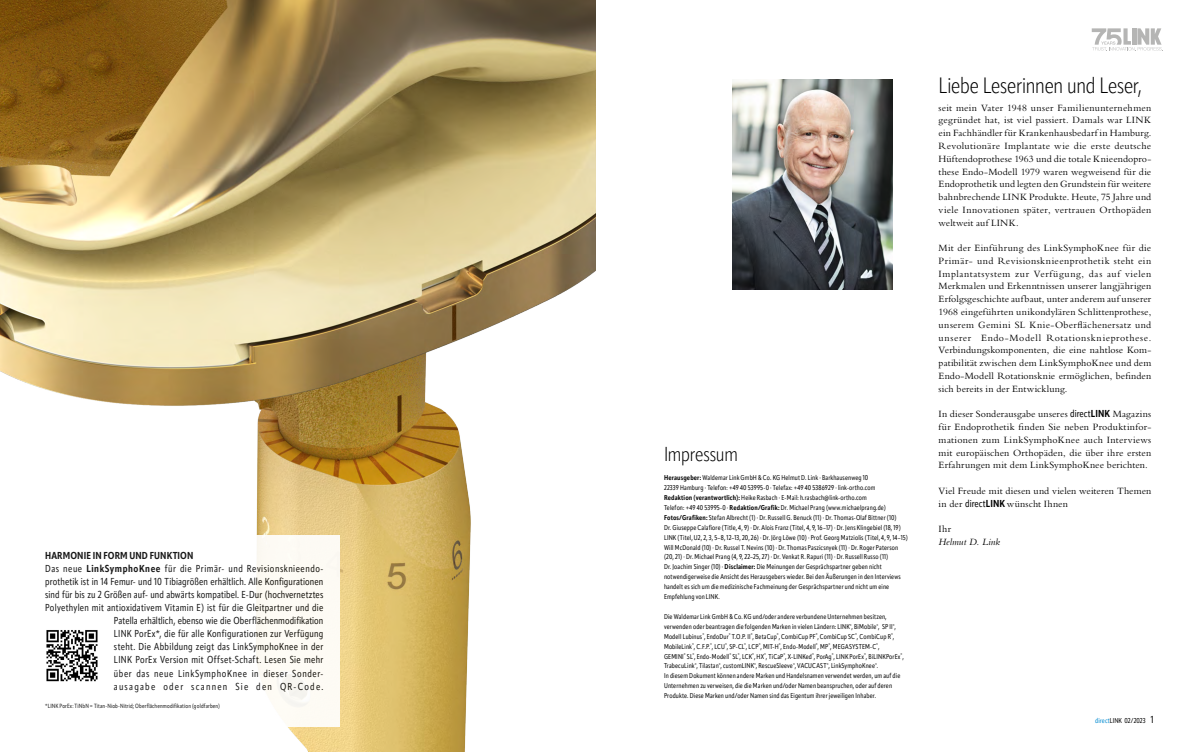
<style>
.page{position:relative;width:1191px;height:752px;background:#fff}
.page>*{position:absolute;margin:0;border:0;box-sizing:border-box;transform-origin:0 0}
.t1{font:300 22px "Apparat Cond";letter-spacing:-.01em;color:#000}
.t2{font:300 20px "Apparat Cond";letter-spacing:-.015em;color:#000}
.t3{font:10px/12.8px "Bembo MT Pro";letter-spacing:.01em;color:#000;text-align:justify}
.t4{font:10px "Apparat Cond";letter-spacing:.025em;color:#000}
.t5{font:10px "Apparat Cond";letter-spacing:.045em;color:#000}
.t6{font:10px "Apparat Cond";letter-spacing:.005em;color:#000}
.t7{font:10px "Apparat Cond";letter-spacing:.06em;color:#000}
.t8{font:10px "Apparat Cond";letter-spacing:.12em;color:#000}
.t9{font:700 10px "Apparat Cond";letter-spacing:.015em;color:#000}
.t10{font:italic 10px "Bembo MT Pro";letter-spacing:.005em;color:#000}
.t11{font:7px "Apparat Cond";letter-spacing:.01em;color:#000}
.t12{font:6.9px/9.9px "Apparat Cond";letter-spacing:.015em;color:#000}
.t13{font:6px "Apparat Cond";letter-spacing:.025em;color:#000}
.s1{font-weight:700}
.s2{font-family:"Apparat Cond"}
.s3{font-family:"Apparat Cond";font-weight:700}
.s4{color:#008bd2}
.s5{font-size:10px}
</style>
<div class="page">
<img style="left:732px;top:79px;width:160px;height:210px">
<svg style="left:1091px;top:28px;width:72px;height:23px"></svg>
<img style="left:0;top:0;width:595px;height:751px">
<div style="left:28px;top:534px;width:312px;height:191px;background:#fff"></div>
<img style="left:46px;top:630px;width:52px;height:52px">
<h3 class="t9" style="left:45px;top:549px;width:150px">HARMONIE IN FORM UND FUNKTION</h3>
<h3 class="t5" style="left:45px;top:562px;width:280px">Das neue <span class="s1">LinkSymphoKnee</span> für die Primär- und Revisionsknieendo-</h3>
<h3 class="t4" style="left:45px;top:575px;width:280px">prothetik ist in 14 Femur- und 10 Tibiagrößen erhältlich. Alle Konfigurationen</h3>
<h3 class="t4" style="left:45px;top:588px;width:280px">sind für bis zu 2 Größen auf- und abwärts kompatibel. E-Dur (hochvernetztes</h3>
<h3 class="t4" style="left:45px;top:601px;width:280px">Polyethylen mit antioxidativem Vitamin E) ist für die Gleitpartner und die</h3>
<h3 class="t6" style="left:114px;top:614px;width:211px">Patella erhältlich, ebenso wie die Oberflächenmodifikation</h3>
<h3 class="t4" style="left:114px;top:627px;width:211px">LINK PorEx*, die für alle Konfigurationen zur Verfügung</h3>
<h3 class="t4" style="left:114px;top:640px;width:211px">steht. Die Abbildung zeigt das LinkSymphoKnee in der</h3>
<h3 class="t4" style="left:114px;top:653px;width:211px">LINK PorEx Version mit Offset-Schaft. Lesen Sie mehr</h3>
<h3 class="t7" style="left:114px;top:666px;width:211px">über das neue LinkSymphoKnee in dieser Sonder-</h3>
<h3 class="t8" style="left:114px;top:679px;width:211px">ausagabe oder scannen Sie den QR-Code.</h3>
<p class="t13" style="left:45px;top:701px;width:176px">*LINK PorEx: TiNbN = Titan-Niob-Nitrid; Oberflächenmodifikation (goldfarben)</p>
<h2 class="t2" style="left:664px;top:442px;width:75px">Impressum</h2>
<p class="t12" style="left:664px;top:472px;width:245px"><span class="s1">Herausgeber:</span> Waldemar Link GmbH &amp; Co. KG Helmut D. Link · Barkhausenweg 10<br>22339 Hamburg · Telefon: +49 40 53995-0 · Telefax: +49 40 5386929 · link-ortho.com<br><span class="s1">Redaktion (verantwortlich):</span> Heike Rasbach · E-Mail: h.rasbach@link-ortho.com<br>Telefon: +49 40 53995-0 · <span class="s1">Redaktion/Grafik:</span> Dr. Michael Prang (www.michaelprang.de)<br><span class="s1">Fotos/Grafiken:</span> Stefan Albrecht (1) · Dr. Russell G. Benuck (11) · Dr. Thomas-Olaf Bittner (10)<br>Dr. Giuseppe Calafiore (Title, 4, 9) · Dr. Alois Franz (Titel, 4, 9, 16–17) · Dr. Jens Klingebiel (18, 19)<br>LINK (Titel, U2, 2, 3, 5–8, 12–13, 20, 26) · Dr. Jörg Löwe (10) · Prof. Georg Matziolis (Titel, 4, 9, 14–15)<br>Will McDonald (10) · Dr. Russel T. Nevins (10) · Dr. Thomas Paszicsnyek (11) · Dr. Roger Paterson (20, 21) · Dr. Michael Prang (4, 9, 22–25, 27) · Dr. Venkat R. Rapuri (11) · Dr. Russell Russo (11)<br>Dr. Joachim Singer (10) · <span class="s1">Disclaimer:</span> Die Meinungen der Gesprächspartner geben nicht notwendigerweise die Ansicht des Herausgebers wieder. Bei den Äußerungen in den Interviews handelt es sich um die medizinische Fachmeinung der Gesprächspartner und nicht um eine Empfehlung von LINK.</p>
<p class="t12" style="left:664px;top:611px;width:241px">Die Waldemar Link GmbH &amp; Co. KG und/oder andere verbundene Unternehmen besitzen, verwenden oder beantragen die folgenden Marken in vielen Ländern: LINK<sup>®</sup>, BiMobile<sup>®</sup>, SP II<sup>®</sup>, Modell Lubinus<sup>®</sup>, EndoDur<sup>®</sup> T.O.P. II<sup>®</sup>, BetaCup<sup>®</sup>, CombiCup PF<sup>®</sup>, CombiCup SC<sup>®</sup>, CombiCup R<sup>®</sup>, MobileLink<sup>®</sup>, C.F.P.<sup>®</sup>, LCU<sup>®</sup>, SP-CL<sup>®</sup>, LCP<sup>®</sup>, MIT-H<sup>®</sup>, Endo-Modell<sup>®</sup>, MP<sup>®</sup>, MEGASYSTEM-C<sup>®</sup>,<br>GEMINI<sup>®</sup> SL<sup>®</sup>, Endo-Modell<sup>®</sup> SL<sup>®</sup>, LCK<sup>®</sup>, HX<sup>®</sup>, TiCaP<sup>®</sup>, X-LINKed<sup>®</sup>, PorAg<sup>®</sup>, LINK PorEx<sup>®</sup>, BiLINKPorEx<sup>®</sup>, TrabecuLink<sup>®</sup>, Tilastan<sup>®</sup>, customLINK<sup>®</sup>, RescueSleeve<sup>®</sup>, VACUCAST<sup>®</sup>, LinkSymphoKnee<sup>®</sup>.<br>In diesem Dokument können andere Marken und Handelsnamen verwendet werden, um auf die Unternehmen zu verweisen, die die Marken und/oder Namen beanspruchen, oder auf deren Produkte. Diese Marken und/oder Namen sind das Eigentum ihrer jeweiligen Inhaber.</p>
<h1 class="t1" style="left:938px;top:72px;width:204px">Liebe Leserinnen und Leser,</h1>
<p class="t3" style="left:938px;top:101px;width:214px">seit mein Vater 1948 unser Familienunternehmen gegründet hat, ist viel passiert. Damals war LINK ein Fachhändler für Krankenhausbedarf in Hamburg.<br>Revolutionäre Implantate wie die erste deutsche Hüftendoprothese 1963 und die totale Knieendopro&shy;these Endo-Modell 1979 waren wegweisend für die Endoprothetik und legten den Grundstein für weitere bahnbrechende LINK Produkte. Heute, 75 Jahre und viele Innovationen später, vertrauen Orthopäden weltweit auf LINK.</p>
<p class="t3" style="left:938px;top:241px;width:214px">Mit der Einführung des LinkSymphoKnee für die Primär- und Revisionsknieenprothetik steht ein Implantatsystem zur Verfügung, das auf vielen Merkmalen und Erkenntnissen unserer langjährigen Erfolgsgeschichte aufbaut, unter anderem auf unserer 1968 eingeführten unikondylären Schlittenprothese, unserem Gemini SL Knie-Oberflächenersatz und unserer Endo-Modell Rotationsknieprothese.<br>Verbindungskomponenten, die eine nahtlose Kom&shy;patibilität zwischen dem LinkSymphoKnee und dem Endo-Modell Rotationsknie ermöglichen, befinden sich bereits in der Entwicklung.</p>
<p class="t3" style="left:938px;top:407px;width:214px">In dieser Sonderausgabe unseres <span class="s2">direct</span><span class="s3">LINK</span> Magazins für Endoprothetik finden Sie neben Produktinfor&shy;mationen zum LinkSymphoKnee auch Interviews mit europäischen Orthopäden, die über ihre ersten Erfahrungen mit dem LinkSymphoKnee berichten.</p>
<h3 class="t3" style="left:938px;top:484px;width:214px">Viel Freude mit diesen und vielen weiteren Themen in der <span class="s2">direct</span><span class="s3">LINK</span> wünscht Ihnen</h3>
<h3 class="t3" style="left:938px;top:522px;width:14px">Ihr</h3>
<h3 class="t10" style="left:938px;top:535px;width:63px">Helmut D. Link</h3>
<p class="t11" style="left:1095px;top:716px;width:60px"><span class="s4">direct</span>LINK 02/2023 <span class="s5">1</span></p>
</div>
